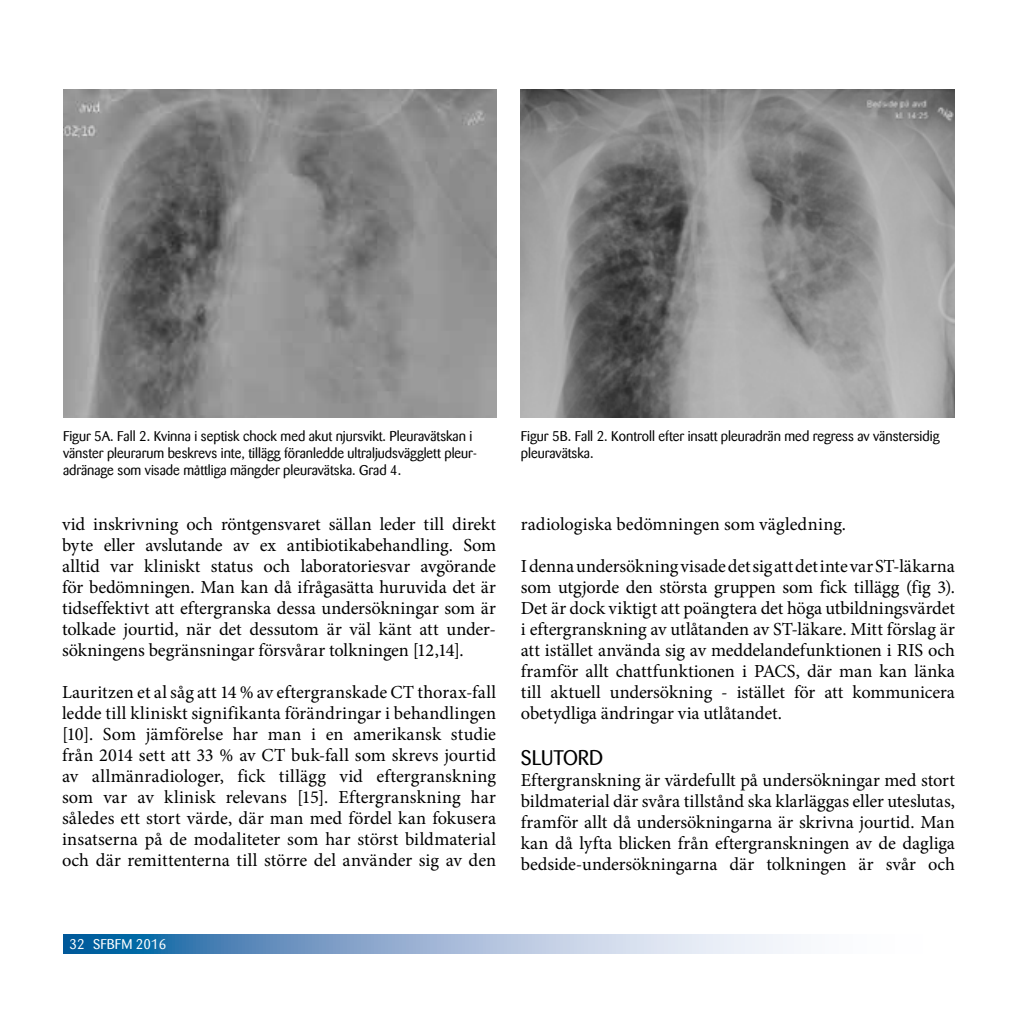
<style>
.page{position:relative;width:1017px;height:1017px;background:#fff}
.page>*{position:absolute;margin:0;border:0;box-sizing:border-box;transform-origin:0 0}
.t1{font:21px "Barmeno";color:#000}
.t2{font:18.38px/21px "Minion Pro";color:#000;text-align:justify}
.t3{font:14px/16.8px "Barmeno";color:#000}
.t4{font:14px "Barmeno";color:#fff}
</style>
<div class="page">
<svg style="left:63px;top:934px;width:731px;height:20px;background:#8eb0d1"></svg>
<img style="left:63px;top:90px;width:433px;height:328px">
<img style="left:521px;top:90px;width:434px;height:328px">
<p class="t3" style="left:63px;top:428px;width:416px">Figur 5A. Fall 2. Kvinna i septisk chock med akut njursvikt. Pleuravätskan i vänster pleurarum beskrevs inte, tillägg föranledde ultraljudsvägglett pleur&shy;adränage som visade måttliga mängder pleuravätska. Grad 4.</p>
<p class="t3" style="left:521px;top:428px;width:420px">Figur 5B. Fall 2. Kontroll efter insatt pleuradrän med regress av vänstersidig pleuravätska.</p>
<p class="t2" style="left:62px;top:513px;width:436px">vid inskrivning och röntgensvaret sällan leder till direkt byte eller avslutande av ex antibiotikabehandling. Som alltid var kliniskt status och laboratoriesvar avgörande för bedömningen. Man kan då ifrågasätta huruvida det är tidseffektivt att eftergranska dessa undersökningar som är tolkade jourtid, när det dessutom är väl känt att under&shy;sökningens begränsningar försvårar tolkningen [12,14].</p>
<p class="t2" style="left:62px;top:681px;width:436px">Lauritzen et al såg att 14 % av eftergranskade CT thorax-fall ledde till kliniskt signifikanta förändringar i behandlingen [10]. Som jämförelse har man i en amerikansk studie från 2014 sett att 33 % av CT buk-fall som skrevs jourtid av allmänradiologer, fick tillägg vid eftergranskning som var av klinisk relevans [15]. Eftergranskning har således ett stort värde, där man med fördel kan fokusera insatserna på de modaliteter som har störst bildmaterial och där remittenterna till större del använder sig av den</p>
<p class="t2" style="left:521px;top:513px;width:327px">radiologiska bedömningen som vägledning.</p>
<p class="t2" style="left:521px;top:555px;width:436px">I denna undersökning visade det sig att det inte var ST-läkarna som utgjorde den största gruppen som fick tillägg (fig 3).<br>Det är dock viktigt att poängtera det höga utbildningsvärdet i eftergranskning av utlåtanden av ST-läkare. Mitt förslag är att istället använda sig av meddelandefunktionen i RIS och framför allt chattfunktionen i PACS, där man kan länka till aktuell undersökning - istället för att kommunicera obetydliga ändringar via utlåtandet.</p>
<p class="t1" style="left:521px;top:745px;width:84px">SLUTORD</p>
<p class="t2" style="left:521px;top:770px;width:436px">Eftergranskning är värdefullt på undersökningar med stort bildmaterial där svåra tillstånd ska klarläggas eller uteslutas, framför allt då undersökningarna är skrivna jourtid. Man kan då lyfta blicken från eftergranskningen av de dagliga bedside-undersökningarna där tolkningen är svår och</p>
<p class="t4" style="left:69px;top:936px;width:98px">32 SFBFM 2016</p>
</div>
